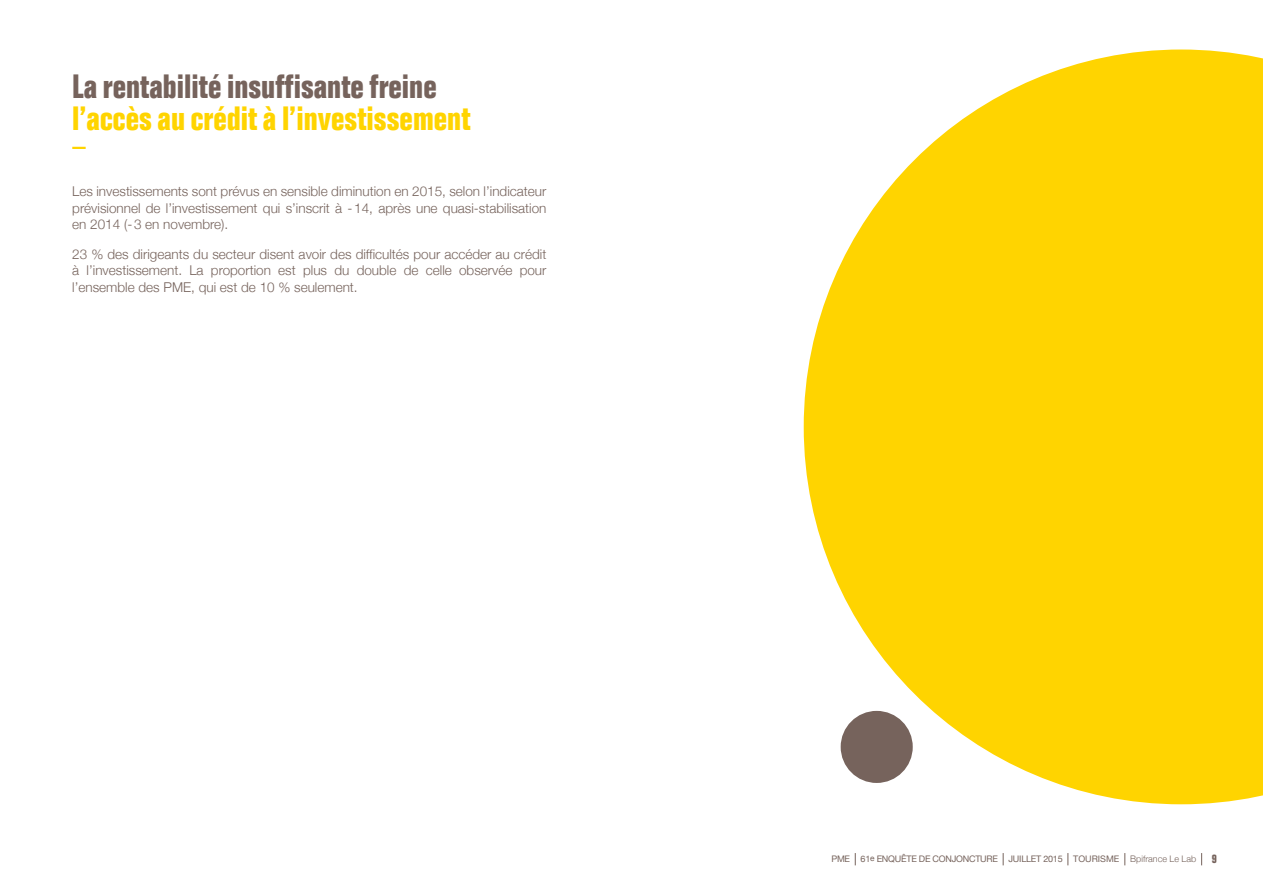
<style>
.page{position:relative;width:1263px;height:893px;background:#fff}
.page>*{position:absolute;margin:0;border:0;box-sizing:border-box;transform-origin:0 0}
.t1{font:700 condensed 33px "Folio";color:#ffd400}
.t2{font:700 condensed 33px "Folio";color:#76635c}
.t3{font:300 13.5px/16.5px "Helvetica Neue";color:#76635c;text-align:justify}
.t4{font:700 condensed 12px "Folio";color:#76635c}
.t5{font:9px "Helvetica Neue";letter-spacing:-.025em;color:#76635c}
.t6{font:300 9px "Helvetica Neue";color:#76635c}
</style>
<div class="page">
<svg style="left:855px;top:853px;width:1px;height:12px"></svg>
<svg style="left:1003px;top:853px;width:1px;height:12px"></svg>
<svg style="left:1067px;top:853px;width:1px;height:12px"></svg>
<svg style="left:1124px;top:853px;width:1px;height:12px"></svg>
<svg style="left:1201px;top:853px;width:1px;height:12px"></svg>
<svg style="left:72px;top:147px;width:14px;height:2px"></svg>
<svg style="left:804px;top:50px;width:459px;height:754px;fill:#ffd400"></svg>
<div style="left:841px;top:711px;width:72px;height:72px;background:#76635c;border-radius:50%"></div>
<h1 class="t2" style="left:72px;top:68px;width:366px">La rentabilité insuffisante freine</h1>
<h1 class="t1" style="left:72px;top:100px;width:400px">l’accès au crédit à l’investissement</h1>
<p class="t3" style="left:72px;top:182px;width:476px">Les investissements sont prévus en sensible diminution en 2015, selon l’indicateur prévisionnel de l’investissement qui s’inscrit à -14, après une quasi-stabilisation en 2014 (-3 en novembre).</p>
<p class="t3" style="left:72px;top:245px;width:476px">23 % des dirigeants du secteur disent avoir des difficultés pour accéder au crédit à l’investissement. La proportion est plus du double de celle observée pour l’ensemble des PME, qui est de 10 % seulement.</p>
<p class="t5" style="left:831px;top:853px;width:249px">PME 61<sup>E</sup> ENQUÊTE DE CONJONCTURE JUILLET 2015 TOURI</p>
<p class="t5" style="left:1100px;top:853px;width:13px">SME</p>
<p class="t6" style="left:1130px;top:852px;width:68px">Bpifrance Le Lab</p>
<p class="t4" style="left:1212px;top:852px;width:7px">9</p>
</div>
